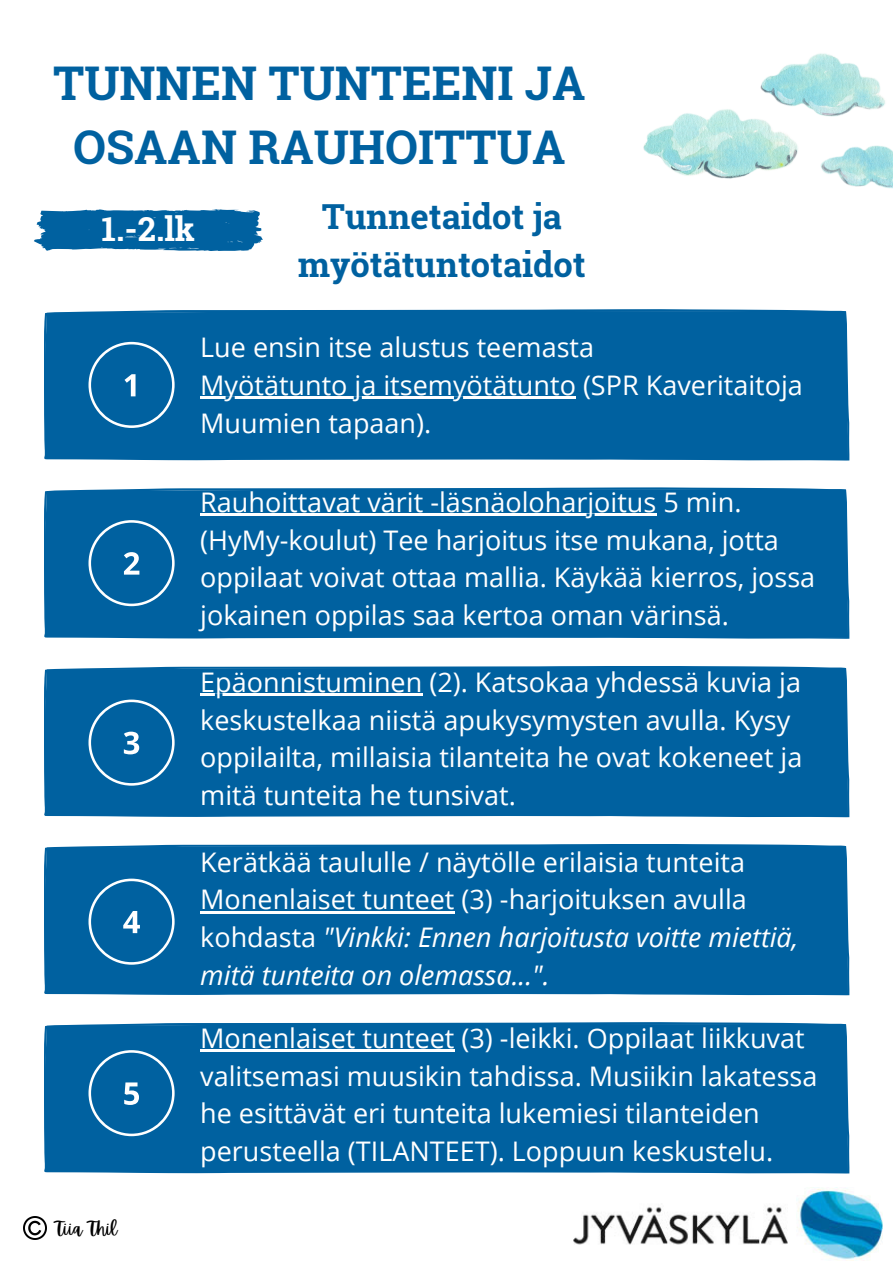
<style>
.page{position:relative;width:893px;height:1263px;background:#fff}
.page>*{position:absolute;margin:0;border:0;box-sizing:border-box;transform-origin:0 0}
.t1{font:700 46.5px/64.7px "Roboto Slab";color:#0061a0;text-align:center}
.t2{font:700 34.5px/47.8px "Roboto Slab";color:#0061a0;text-align:center}
.t3{font:700 33px "Roboto Slab";color:#fff}
.t4{font:27px/37.7px "Open Sans";color:#fff}
.t5{font:18px "Apricots";color:#000}
.s1{font-style:italic}
</style>
<div class="page">
<div style="left:44px;top:666px;width:805px;height:151px;background:#0061a0"></div>
<div style="left:44px;top:844px;width:805px;height:151px;background:#0061a0"></div>
<div style="left:44px;top:1022px;width:805px;height:151px;background:#0061a0"></div>
<div style="left:44px;top:487px;width:805px;height:152px;background:#0061a0"></div>
<div style="left:44px;top:309px;width:805px;height:152px;background:#0061a0"></div>
<svg style="left:88px;top:342px;width:87px;height:86px;background:#1b71aa"></svg>
<svg style="left:88px;top:520px;width:87px;height:86px;background:#1d73aa"></svg>
<svg style="left:88px;top:699px;width:87px;height:87px;background:#1c72aa"></svg>
<svg style="left:88px;top:879px;width:87px;height:86px;background:#1d73aa"></svg>
<svg style="left:88px;top:1050px;width:87px;height:86px;background:#1d73aa"></svg>
<hr style="left:200px;top:514px;width:456px;height:2px;background:#fff">
<hr style="left:200px;top:693px;width:222px;height:3px;background:#fff">
<hr style="left:200px;top:911px;width:254px;height:2px;background:#fff">
<hr style="left:200px;top:1049px;width:254px;height:3px;background:#fff">
<svg style="left:34px;top:209px;width:229px;height:42px;background:#1d73ab"></svg>
<hr style="left:200px;top:396px;width:376px;height:3px;background:#fff">
<img style="left:643px;top:53px;width:250px;height:135px">
<img style="left:574px;top:1187px;width:308px;height:74px">
<img style="left:24px;top:1216px;width:23px;height:23px">
<p class="t1" style="left:53px;top:49px;width:534px">TUNNEN TUNTEENI JA<br>OSAAN RAUHOITTUA</p>
<p class="t3" style="left:102px;top:206px;width:95px">1.-2.lk</p>
<p class="t2" style="left:298px;top:191px;width:289px">Tunnetaidot ja myötätuntotaidot</p>
<p class="t4" style="left:200px;top:328px;width:395px">Lue ensin itse alustus teemasta</p>
<p class="t4" style="left:200px;top:365px;width:604px">Myötätunto ja itsemyötätunto (SPR Kaveritaitoja<br>Muumien tapaan).</p>
<p class="t4" style="left:200px;top:483px;width:616px">Rauhoittavat värit -läsnäoloharjoitus 5 min. (HyMy-koulut) Tee harjoitus itse mukana, jotta oppilaat voivat ottaa mallia. Käykää kierros, jossa jokainen oppilas saa kertoa oman värinsä.</p>
<p class="t4" style="left:200px;top:662px;width:603px">Epäonnistuminen (2). Katsokaa yhdessä kuvia ja keskustelkaa niistä apukysymysten avulla. Kysy oppilailta, millaisia tilanteita he ovat kokeneet ja mitä tunteita he tunsivat.</p>
<p class="t4" style="left:200px;top:842px;width:599px">Kerätkää taululle / näytölle erilaisia tunteita Monenlaiset tunteet (3) -harjoituksen avulla kohdasta <span class="s1">"Vinkki: Ennen harjoitusta voitte miettiä, mitä tunteita on olemassa...".</span></p>
<p class="t5" style="left:55px;top:1218px;width:63px">Tiia Thil</p>
<p class="t4" style="left:200px;top:1018px;width:619px">Monenlaiset tunteet (3) -leikki. Oppilaat liikkuvat valitsemasi muusikin tahdissa. Musiikin lakatessa he esittävät eri tunteita lukemiesi tilanteiden perusteella (TILANTEET). Loppuun keskustelu.</p>
</div>
